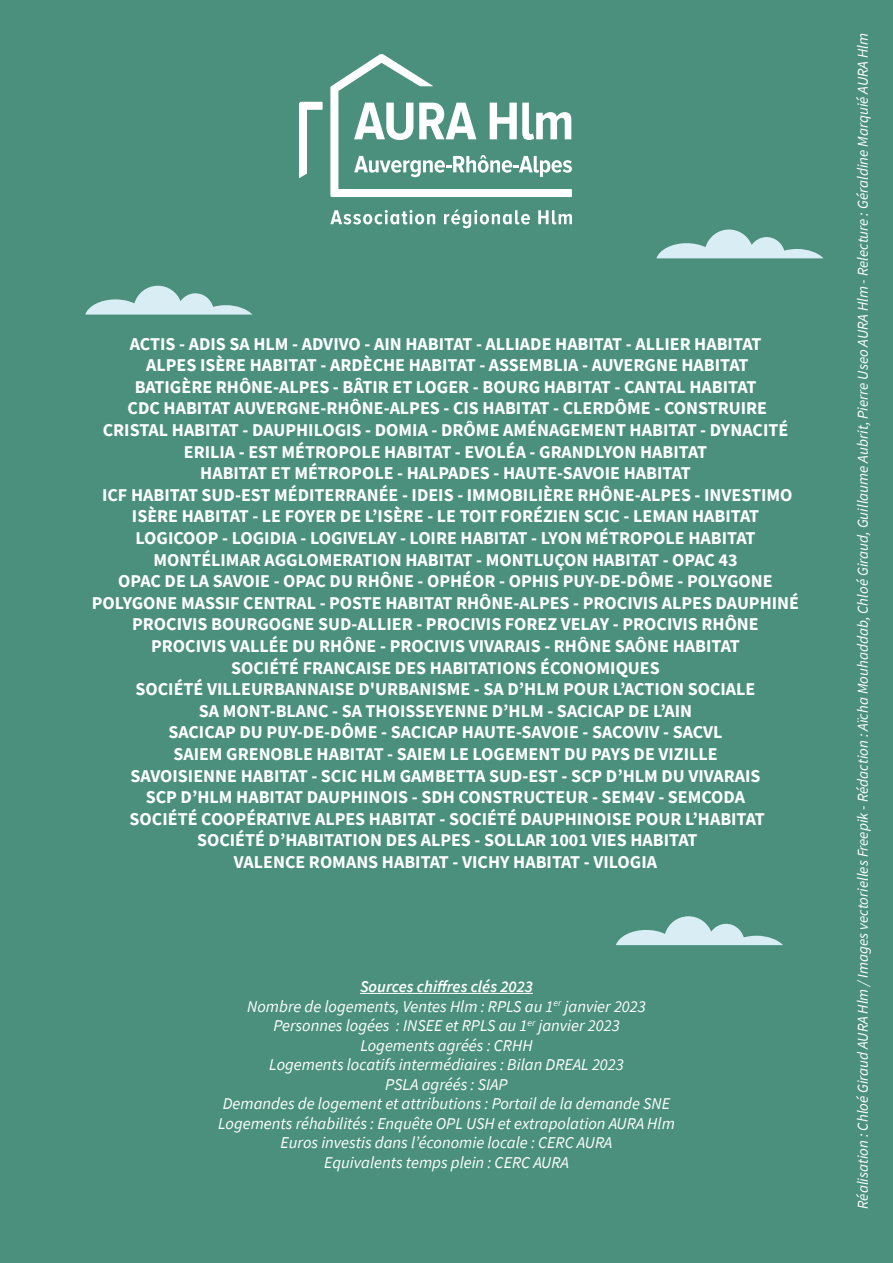
<style>
.page{position:relative;width:893px;height:1263px;background:#4a907c}
.page>*{position:absolute;margin:0;border:0;box-sizing:border-box;transform-origin:0 0}
.t1{font:700 18px/21.6px "Source Sans Pro";color:#fff;text-align:center}
.t2{font:italic 16.5px/19.5px "Source Sans Pro";color:#fff;text-align:center}
.t3{font:italic 15px "Source Sans Pro";color:#fff}
.s1{font-weight:600}
</style>
<div class="page">
<svg style="left:656px;top:229px;width:167px;height:29px"></svg>
<svg style="left:85px;top:286px;width:167px;height:29px"></svg>
<svg style="left:616px;top:916px;width:167px;height:29px"></svg>
<svg style="left:299px;top:102px;width:24px;height:76px"></svg>
<svg style="left:330px;top:210px;width:105px;height:14px"></svg>
<svg style="left:444px;top:210px;width:86px;height:18px"></svg>
<svg style="left:538px;top:210px;width:34px;height:14px"></svg>
<svg style="left:330px;top:54px;width:242px;height:143px"></svg>
<hr style="left:360px;top:993px;width:173px;height:1px;background:#fff">
<p class="t1" style="left:92px;top:333px;width:709px">ACTIS - ADIS SA HLM - ADVIVO - AIN HABITAT - ALLIADE HABITAT - ALLIER HABITAT<br>ALPES ISÈRE HABITAT - ARDÈCHE HABITAT - ASSEMBLIA - AUVERGNE HABITAT<br>BATIGÈRE RHÔNE-ALPES - BÂTIR ET LOGER - BOURG HABITAT - CANTAL HABITAT<br>CDC HABITAT AUVERGNE-RHÔNE-ALPES - CIS HABITAT - CLERDÔME - CONSTRUIRE CRISTAL HABITAT - DAUPHILOGIS - DOMIA - DRÔME AMÉNAGEMENT HABITAT - DYNACITÉ ERILIA - EST MÉTROPOLE HABITAT - EVOLÉA - GRANDLYON HABITAT<br>HABITAT ET MÉTROPOLE - HALPADES - HAUTE-SAVOIE HABITAT<br>ICF HABITAT SUD-EST MÉDITERRANÉE - IDEIS - IMMOBILIÈRE RHÔNE-ALPES - INVESTIMO ISÈRE HABITAT - LE FOYER DE L’ISÈRE - LE TOIT FORÉZIEN SCIC - LEMAN HABITAT LOGICOOP - LOGIDIA - LOGIVELAY - LOIRE HABITAT - LYON MÉTROPOLE HABITAT MONTÉLIMAR AGGLOMERATION HABITAT - MONTLUÇON HABITAT - OPAC 43<br>OPAC DE LA SAVOIE - OPAC DU RHÔNE - OPHÉOR - OPHIS PUY-DE-DÔME - POLYGONE POLYGONE MASSIF CENTRAL - POSTE HABITAT RHÔNE-ALPES - PROCIVIS ALPES DAUPHINÉ PROCIVIS BOURGOGNE SUD-ALLIER - PROCIVIS FOREZ VELAY - PROCIVIS RHÔNE<br>PROCIVIS VALLÉE DU RHÔNE - PROCIVIS VIVARAIS - RHÔNE SAÔNE HABITAT<br>SOCIÉTÉ FRANCAISE DES HABITATIONS ÉCONOMIQUES<br>SOCIÉTÉ VILLEURBANNAISE D'URBANISME - SA D’HLM POUR L’ACTION SOCIALE<br>SA MONT-BLANC - SA THOISSEYENNE D’HLM - SACICAP DE L’AIN<br>SACICAP DU PUY-DE-DÔME - SACICAP HAUTE-SAVOIE - SACOVIV - SACVL<br>SAIEM GRENOBLE HABITAT - SAIEM LE LOGEMENT DU PAYS DE VIZILLE<br>SAVOISIENNE HABITAT - SCIC HLM GAMBETTA SUD-EST - SCP D’HLM DU VIVARAIS<br>SCP D’HLM HABITAT DAUPHINOIS - SDH CONSTRUCTEUR - SEM4V - SEMCODA<br>SOCIÉTÉ COOPÉRATIVE ALPES HABITAT - SOCIÉTÉ DAUPHINOISE POUR L’HABITAT SOCIÉTÉ D’HABITATION DES ALPES - SOLLAR 1001 VIES HABITAT<br>VALENCE ROMANS HABITAT - VICHY HABITAT - VILOGIA</p>
<p class="t2" style="left:218px;top:977px;width:458px"><span class="s1">Sources chiffres clés 2023<br></span>Nombre de logements, Ventes Hlm : RPLS au 1<sup>er</sup> janvier 2023<br>Personnes logées : INSEE et RPLS au 1<sup>er</sup> janvier 2023<br>Logements agréés : CRHH<br>Logements locatifs intermédiaires : Bilan DREAL 2023<br>PSLA agréés : SIAP<br>Demandes de logement et attributions : Portail de la demande SNE Logements réhabilités : Enquête OPL USH et extrapolation AURA Hlm Euros investis dans l’économie locale : CERC AURA<br>Equivalents temps plein : CERC AURA</p>
<p class="t3" style="left:853px;top:1209px;width:1177px;rotate:-90deg">Réalisation : Chloé Giraud AURA Hlm / Images vectorielles Freepik - Rédaction : Aïcha Mouhaddab, Chloé Giraud, Guillaume Aubrit, Pierre Useo AURA Hlm - Relecture : Géraldine Marquié AURA Hlm</p>
</div>
